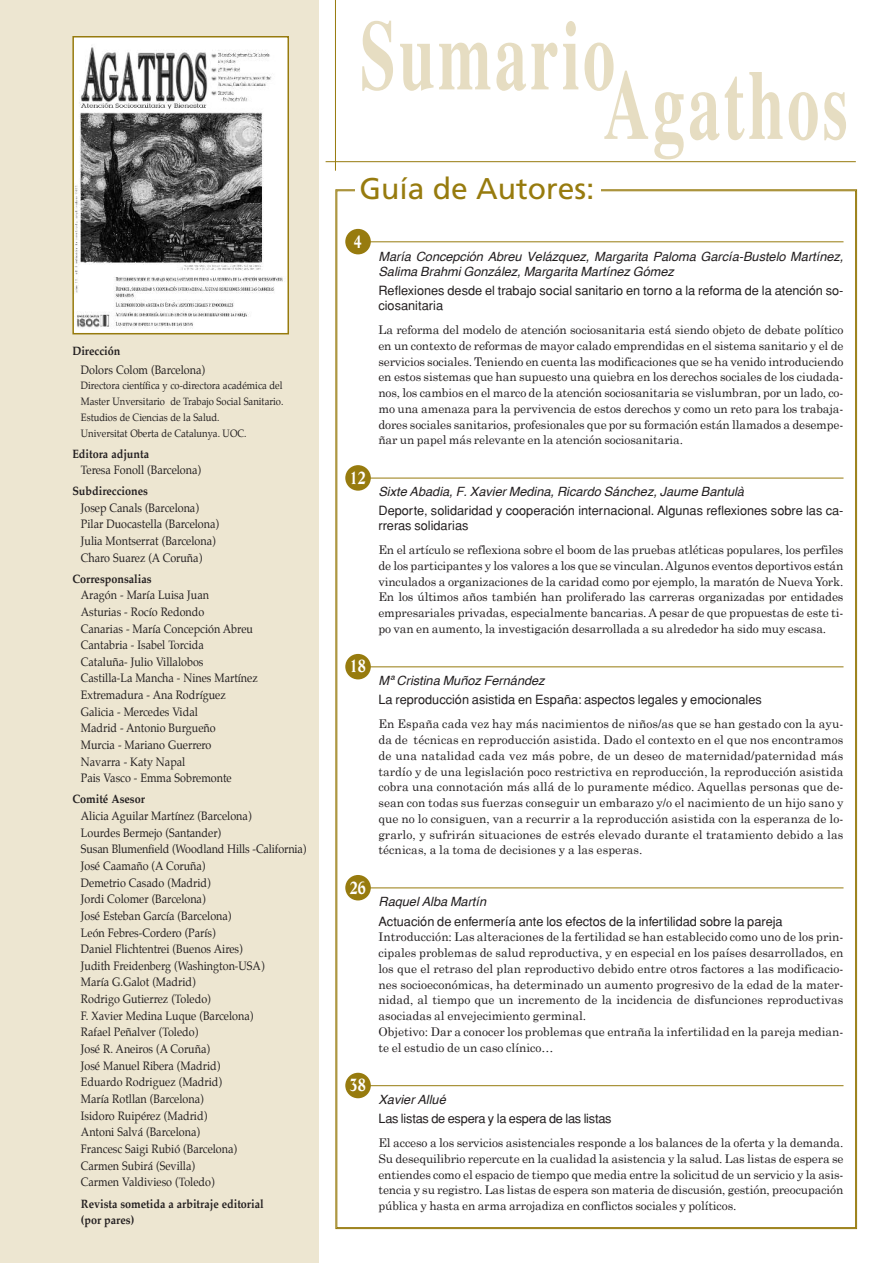
<style>
.page{position:relative;width:893px;height:1263px;background:#fff}
.page>*{position:absolute;margin:0;border:0;box-sizing:border-box;transform-origin:0 0}
.t1{font:700 99px "Times";letter-spacing:.05em;color:#e6ddc2;scale:.65 1}
.t2{font:30px "Frutiger";color:#977b0e}
.t3{font:700 18px "Life";color:#fff;scale:.8 1}
.t4{font:12.75px/15px "Helvetica";color:#231f20}
.t5{font:italic 12.75px/15px "Helvetica";color:#231f20}
.t6{font:12px/15.8px "Century Schoolbook";color:#231f20;text-align:justify}
.t7{font:12px/16.6px "Palatino";color:#231f20;scale:.9 1}
.t8{font:700 12px/16.8px "Palatino";color:#231f20;scale:.9 1}
.t9{font:10.5px/15.8px "Palatino";color:#231f20;scale:.9 1}
</style>
<div class="page">
<div style="left:0;top:0;width:319px;height:1263px;background:#ede6d1"></div>
<img style="left:75px;top:39px;width:211px;height:292px">
<div style="left:72px;top:36px;width:217px;height:298px;border:2px solid #977b0e"></div>
<hr style="left:335px;top:0;width:1px;height:171px;background:#977b0e">
<hr style="left:326px;top:161px;width:530px;height:1px;background:#977b0e">
<div style="left:345px;top:465px;width:26px;height:26px;background:#977b0e;border-radius:13px"></div>
<hr style="left:369px;top:478px;width:474px;height:1px;background:#977b0e">
<div style="left:345px;top:654px;width:26px;height:25px;background:#977b0e;border-radius:13px"></div>
<hr style="left:369px;top:666px;width:474px;height:1px;background:#977b0e">
<div style="left:345px;top:875px;width:26px;height:25px;background:#977b0e;border-radius:13px"></div>
<hr style="left:369px;top:887px;width:474px;height:1px;background:#977b0e">
<div style="left:345px;top:1073px;width:26px;height:25px;background:#977b0e;border-radius:13px"></div>
<hr style="left:369px;top:1085px;width:474px;height:1px;background:#977b0e">
<div style="left:345px;top:229px;width:26px;height:25px;background:#977b0e;border-radius:13px"></div>
<hr style="left:369px;top:241px;width:474px;height:1px;background:#977b0e">
<p class="t8" style="left:72px;top:344px;width:55px">Dirección</p>
<p class="t7" style="left:81px;top:362px;width:139px">Dolors Colom (Barcelona)</p>
<p class="t9" style="left:81px;top:379px;width:227px">Directora científica y co-directora académica del Master Unversitario de Trabajo Social Sanitario.<br>Estudios de Ciencias de la Salud.<br>Universitat Oberta de Catalunya. UOC.</p>
<p class="t8" style="left:72px;top:446px;width:87px">Editora adjunta</p>
<p class="t7" style="left:81px;top:462px;width:135px">Teresa Fonoll (Barcelona)</p>
<p class="t8" style="left:72px;top:483px;width:85px">Subdirecciones</p>
<p class="t7" style="left:81px;top:500px;width:155px">Josep Canals (Barcelona)<br>Pilar Duocastella (Barcelona)<br>Julia Montserrat (Barcelona)<br>Charo Suarez (A Coruña)</p>
<p class="t8" style="left:72px;top:571px;width:89px">Corresponsalias</p>
<p class="t7" style="left:81px;top:588px;width:198px">Aragón - María Luisa Juan<br>Asturias - Rocío Redondo<br>Canarias - María Concepción Abreu<br>Cantabria - Isabel Torcida<br>Cataluña- Julio Villalobos<br>Castilla-La Mancha - Nines Martínez<br>Extremadura - Ana Rodríguez<br>Galicia - Mercedes Vidal<br>Madrid - Antonio Burgueño<br>Murcia - Mariano Guerrero<br>Navarra - Katy Napal<br>Pais Vasco - Emma Sobremonte</p>
<p class="t8" style="left:72px;top:792px;width:82px">Comité Asesor</p>
<p class="t7" style="left:81px;top:808px;width:252px">Alicia Aguilar Martínez (Barcelona)<br>Lourdes Bermejo (Santander)<br>Susan Blumenfield (Woodland Hills -California)<br>José Caamaño (A Coruña)<br>Demetrio Casado (Madrid)<br>Jordi Colomer (Barcelona)<br>José Esteban García (Barcelona)<br>León Febres-Cordero (París)<br>Daniel Flichtentrei (Buenos Aires)<br>Judith Freidenberg (Washington-USA)<br>María G.Galot (Madrid)<br>Rodrigo Gutierrez (Toledo)<br>F. Xavier Medina Luque (Barcelona)<br>Rafael Peñalver (Toledo)<br>José R. Aneiros (A Coruña)<br>José Manuel Ribera (Madrid)<br>Eduardo Rodriguez (Madrid)<br>María Rotllan (Barcelona)<br>Isidoro Ruipérez (Madrid)<br>Antoni Salvá (Barcelona)<br>Francesc Saigi Rubió (Barcelona)<br>Carmen Subirá (Sevilla)<br>Carmen Valdivieso (Toledo)</p>
<p class="t8" style="left:81px;top:1196px;width:205px">Revista sometida a arbitraje editorial (por pares)</p>
<h1 class="t1" style="left:360px;top:15px;width:394px">Sumario</h1>
<h1 class="t1" style="left:603px;top:65px;width:378px">Agathos</h1>
<h2 class="t2" style="left:360px;top:177px;width:236px">Guía de Autores:</h2>
<h3 class="t3" style="left:354px;top:234px;width:12px">4</h3>
<h3 class="t3" style="left:350px;top:470px;width:22px">12</h3>
<h3 class="t3" style="left:350px;top:658px;width:22px">18</h3>
<h3 class="t3" style="left:350px;top:880px;width:22px">26</h3>
<h3 class="t3" style="left:350px;top:1078px;width:22px">38</h3>
<p class="t5" style="left:378px;top:250px;width:466px">María Concepción Abreu Velázquez, Margarita Paloma García-Bustelo Martínez,<br>Salima Brahmi González, Margarita Martínez Gómez</p>
<p class="t4" style="left:378px;top:283px;width:466px">Reflexiones desde el trabajo social sanitario en torno a la reforma de la atención so&shy;ciosanitaria</p>
<p class="t6" style="left:378px;top:322px;width:466px">La reforma del modelo de atención sociosanitaria está siendo objeto de debate político en un contexto de reformas de mayor calado emprendidas en el sistema sanitario y el de servicios sociales. Teniendo en cuenta las modificaciones que se ha venido introduciendo en estos sistemas que han supuesto una quiebra en los derechos sociales de los ciudada&shy;nos, los cambios en el marco de la atención sociosanitaria se vislumbran, por un lado, co&shy;mo una amenaza para la pervivencia de estos derechos y como un reto para los trabaja&shy;dores sociales sanitarios, profesionales que por su formación están llamados a desempe&shy;ñar un papel más relevante en la atención sociosanitaria.</p>
<p class="t5" style="left:378px;top:485px;width:367px">Sixte Abadia, F. Xavier Medina, Ricardo Sánchez, Jaume Bantulà</p>
<p class="t4" style="left:378px;top:503px;width:466px">Deporte, solidaridad y cooperación internacional. Algunas reflexiones sobre las ca&shy;rreras solidarias</p>
<p class="t6" style="left:378px;top:542px;width:466px">En el artículo se reflexiona sobre el boom de las pruebas atléticas populares, los perfiles de los participantes y los valores a los que se vinculan.Algunos eventos deportivos están vinculados a organizaciones de la caridad como por ejemplo, la maratón de Nueva York.<br>En los últimos años también han proliferado las carreras organizadas por entidades empresariales privadas, especialmente bancarias. A pesar de que propuestas de este ti&shy;po van en aumento, la investigación desarrollada a su alrededor ha sido muy escasa.</p>
<p class="t5" style="left:378px;top:674px;width:168px">Mª Cristina Muñoz Fernández</p>
<p class="t4" style="left:378px;top:692px;width:385px">La reproducción asistida en España: aspectos legales y emocionales</p>
<p class="t6" style="left:378px;top:716px;width:466px">En España cada vez hay más nacimientos de niños/as que se han gestado con la ayu&shy;da de técnicas en reproducción asistida. Dado el contexto en el que nos encontramos de una natalidad cada vez más pobre, de un deseo de maternidad/paternidad más tardío y de una legislación poco restrictiva en reproducción, la reproducción asistida cobra una connotación más allá de lo puramente médico. Aquellas personas que de&shy;sean con todas sus fuerzas conseguir un embarazo y/o el nacimiento de un hijo sano y que no lo consiguen, van a recurrir a la reproducción asistida con la esperanza de lo&shy;grarlo, y sufrirán situaciones de estrés elevado durante el tratamiento debido a las técnicas, a la toma de decisiones y a las esperas.</p>
<p class="t5" style="left:378px;top:895px;width:109px">Raquel Alba Martín</p>
<p class="t4" style="left:378px;top:914px;width:406px">Actuación de enfermería ante los efectos de la infertilidad sobre la pareja</p>
<p class="t6" style="left:378px;top:929px;width:466px;text-align:left">Introducción: Las alteraciones de la fertilidad se han establecido como uno de los prin&shy;cipales problemas de salud reproductiva, y en especial en los países desarrollados, en los que el retraso del plan reproductivo debido entre otros factores a las modificacio&shy;nes socioeconómicas, ha determinado un aumento progresivo de la edad de la mater&shy;nidad, al tiempo que un incremento de la incidencia de disfunciones reproductivas asociadas al envejecimiento germinal.<br>Objetivo: Dar a conocer los problemas que entraña la infertilidad en la pareja median&shy;te el estudio de un caso clínico…</p>
<p class="t5" style="left:378px;top:1093px;width:69px">Xavier Allué</p>
<p class="t4" style="left:378px;top:1111px;width:235px">Las listas de espera y la espera de las listas</p>
<p class="t6" style="left:378px;top:1135px;width:466px">El acceso a los servicios asistenciales responde a los balances de la oferta y la demanda.<br>Su desequilibrio repercute en la cualidad la asistencia y la salud. Las listas de espera se entiendes como el espacio de tiempo que media entre la solicitud de un servicio y la asis&shy;tencia y su registro. Las listas de espera son materia de discusión, gestión, preocupación pública y hasta en arma arrojadiza en conflictos sociales y políticos.</p>
</div>
